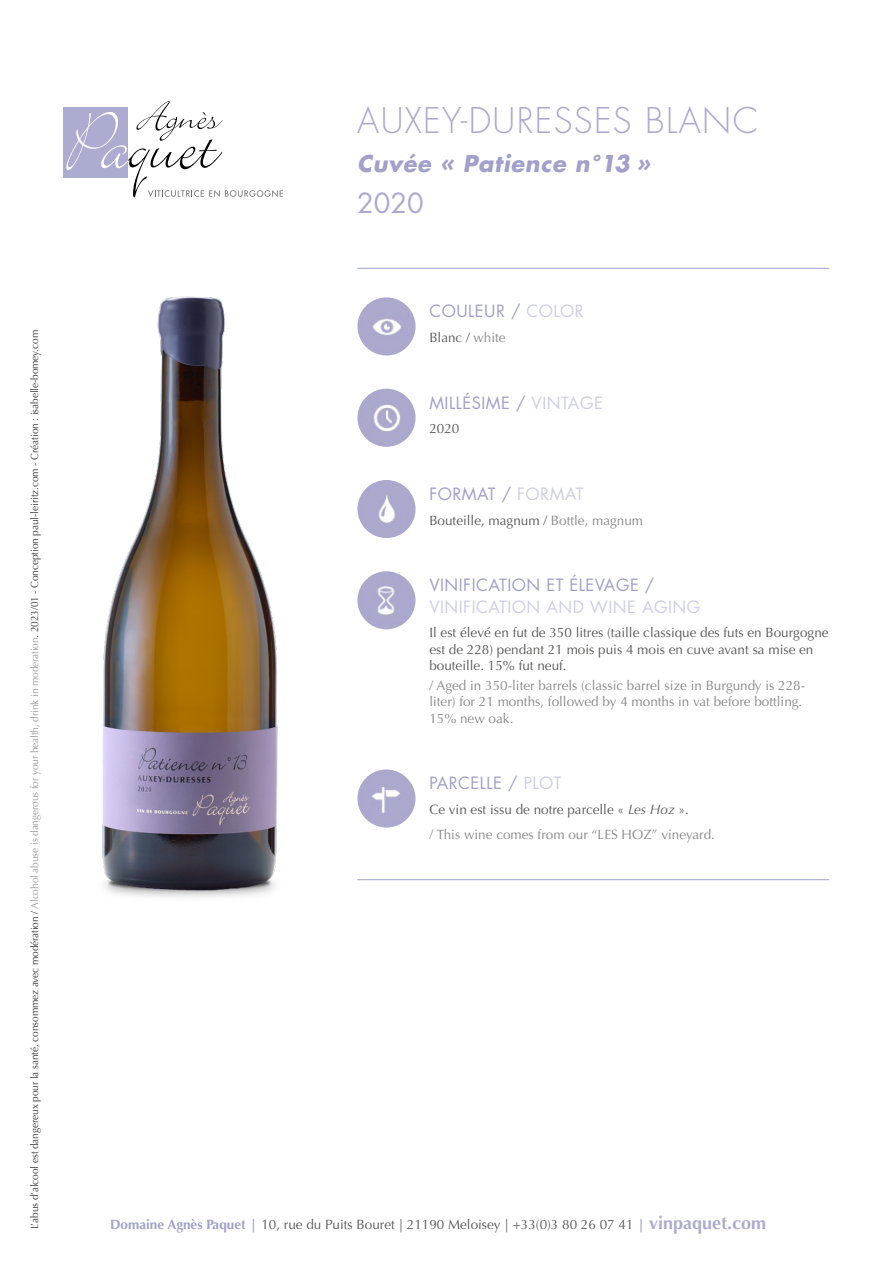
<style>
.page{position:relative;width:893px;height:1263px;background:#fff}
.page>*{position:absolute;margin:0;border:0;box-sizing:border-box;transform-origin:0 0}
.t1{font:300 34.5px "Futura";letter-spacing:.04em;color:#ada8d0}
.t2{font:27px "Futura";color:#ada8d0}
.t3{font:italic 700 22.5px "Futura";letter-spacing:.03em;color:#a0a0cb}
.t4{font:16.5px "Futura";letter-spacing:.03em;color:#a0a0cb}
.t5{font:16.5px "Futura";letter-spacing:.03em;color:#cfcee6}
.t6{font:13.5px/16.2px "Optima";color:#575756}
.t7{font:13.5px/16.2px "Optima";color:#878787}
.t8{font:10.5px "Optima";letter-spacing:-.01em;color:#3c3c3b;scale:.96 1}
.s1{color:#9d9d9c}
.s2{color:#cfcee6}
.s3{color:#878787}
.s4{color:#575756}
.s5{font-style:italic;color:#575756}
.s6{font-weight:700;color:#a0a0cb}
.s7{font-weight:700;font-size:18px;color:#acabd0}
</style>
<div class="page">
<hr style="left:357px;top:268px;width:472px;height:1px;background:#a0a0cb">
<div style="left:64px;top:107px;width:64px;height:71px;background:#acabd0"></div>
<svg style="left:66px;top:101px;width:217px;height:96px"></svg>
<hr style="left:357px;top:879px;width:472px;height:1px;background:#a0a0cb">
<img style="left:102px;top:296px;width:176px;height:601px">
<img style="left:357px;top:297px;width:59px;height:58px;border-radius:29px">
<img style="left:357px;top:389px;width:59px;height:58px;border-radius:29px">
<img style="left:357px;top:480px;width:59px;height:58px;border-radius:29px">
<img style="left:357px;top:571px;width:59px;height:58px;border-radius:29px">
<img style="left:357px;top:769px;width:59px;height:58px;border-radius:29px">
<p class="t8" style="left:28px;top:1229px;width:938px;rotate:-90deg">L’abus d’alcool est dangereux pour la santé, consommez avec modération / <span class="s1">Alcohol abuse is dangerous for your health, drink in moderation</span>. 2023/01 - Conception paul-leiritz.com - Création : isabelle-bomey.com</p>
<h1 class="t1" style="left:357px;top:99px;width:402px">AUXEY-DURESSES BLANC</h1>
<h3 class="t3" style="left:357px;top:149px;width:294px">Cuvée « Patience n°13 »</h3>
<h2 class="t2" style="left:357px;top:186px;width:68px">2020</h2>
<p class="t4" style="left:429px;top:301px;width:156px">COULEUR / <span class="s2">COLOR</span></p>
<p class="t6" style="left:429px;top:329px;width:78px">Blanc / <span class="s3">white</span></p>
<p class="t4" style="left:429px;top:392px;width:175px">MILLÉSIME / <span class="s2">VINTAGE</span></p>
<p class="t6" style="left:429px;top:421px;width:32px">2020</p>
<p class="t4" style="left:429px;top:483px;width:156px">FORMAT / <span class="s2">FORMAT</span></p>
<p class="t6" style="left:429px;top:512px;width:215px">Bouteille, magnum / <span class="s3">Bottle, magnum</span></p>
<p class="t4" style="left:429px;top:574px;width:226px">VINIFICATION ET ÉLEVAGE /</p>
<p class="t5" style="left:429px;top:596px;width:272px">VINIFICATION AND WINE AGING</p>
<p class="t6" style="left:429px;top:625px;width:401px">Il est élevé en fut de 350 litres (taille classique des futs en Bourgogne est de 228) pendant 21 mois puis 4 mois en cuve avant sa mise en bouteille. 15% fut neuf.</p>
<p class="t7" style="left:429px;top:678px;width:377px">/ Aged in 350-liter barrels (classic barrel size in Burgundy is 228- liter) for 21 months, followed by 4 months in vat before bottling.<br>15% new oak.</p>
<p class="t4" style="left:429px;top:773px;width:134px">PARCELLE / <span class="s2">PLOT</span></p>
<p class="t7" style="left:429px;top:797px;width:287px;line-height:24.8px"><span class="s4">Ce vin est issu de notre parcelle «</span> <span class="s5">Les Hoz</span> <span class="s4">».<br></span>/ This wine comes from our “LES HOZ” vineyard.</p>
<p class="t6" style="left:110px;top:1217px;width:658px"><span class="s6">Domaine Agnès Paquet |</span> 10, rue du Puits Bouret | 21190 Meloisey | +33(0)3 80 26 07 41 <span class="s6">|</span> <span class="s7">vinpaquet.com</span></p>
</div>
